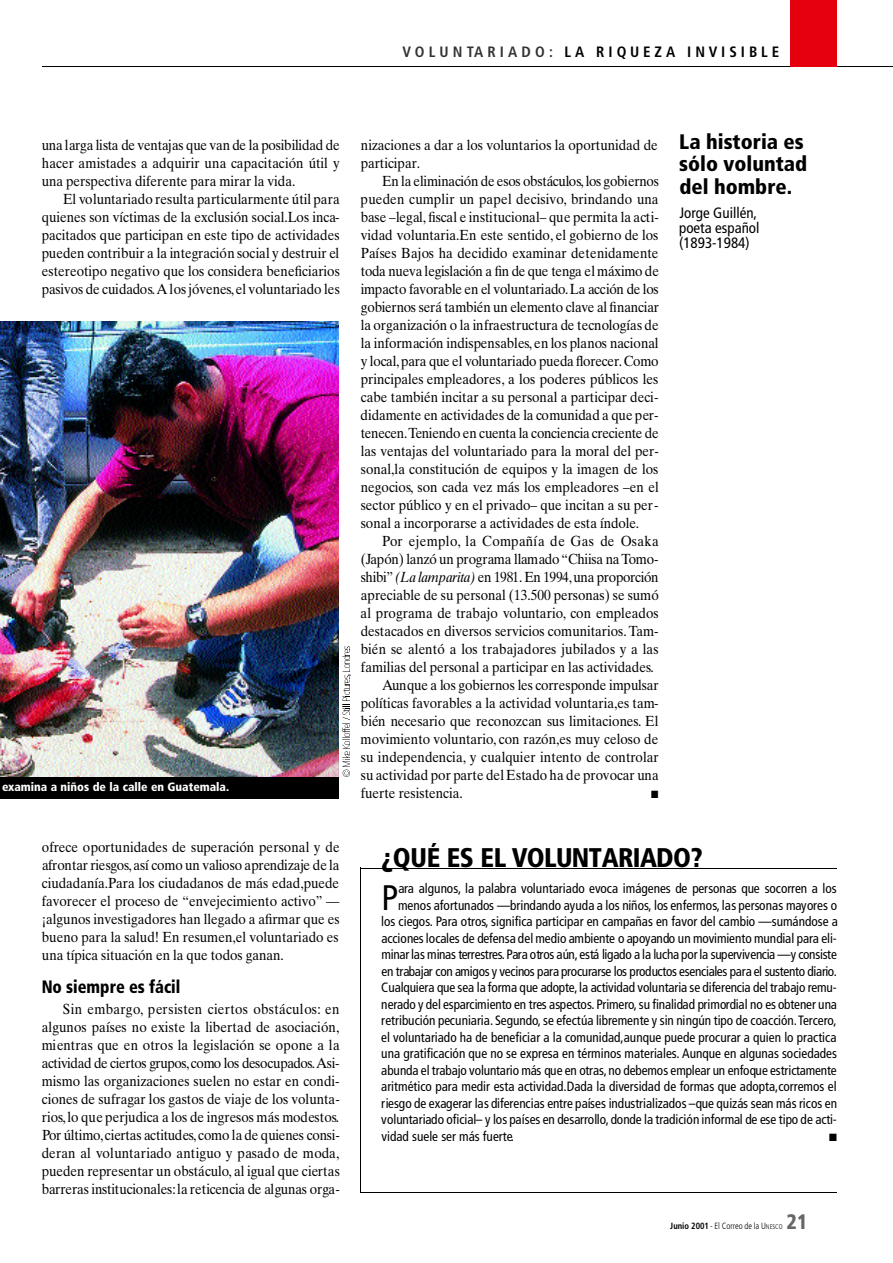
<style>
.page{position:relative;width:893px;height:1263px;background:#fff}
.page>*{position:absolute;margin:0;border:0;box-sizing:border-box;transform-origin:0 0}
.t1{font:condensed 35.4px "Frutiger";color:#000}
.t2{font:900 condensed 27px "Frutiger";letter-spacing:-.01em;color:#000}
.t3{font:900 condensed 21px/22.5px "Frutiger";color:#000}
.t4{font:900 condensed 21px "Frutiger";color:#666;scale:.95 1}
.t5{font:900 condensed 18px "Frutiger";color:#000;scale:.91 1}
.t6{font:condensed 15px/15px "Frutiger";color:#000}
.t7{font:700 condensed 15px "Frutiger";letter-spacing:.25em;color:#000}
.t8{font:14.7px/18px "Times Ten";color:#000;text-align:justify;scale:.91 1}
.t9{font:14.7px "Times Ten";letter-spacing:-.03em;color:#000;scale:.91 1}
.t10{font:14.7px "Times Ten";letter-spacing:.025em;color:#000;scale:.91 1}
.t11{font:condensed 13.5px "Frutiger";color:#000}
.t12{font:condensed 13.5px "Frutiger";letter-spacing:-.02em;color:#000}
.t13{font:900 condensed 12px "Frutiger";color:#fff}
.t14{font:10.5px "Zapf Dingbats";color:#000;scale:.91 1}
.t15{font:10.5px "Zapf Dingbats";color:#000}
.t16{font:300 condensed 9px "Frutiger";color:#000;scale:.95 1}
.s1{color:#333}
.s2{font-style:italic}
.s3{font-weight:700}
.s4{font-size:6.75px}
</style>
<div class="page">
<hr style="left:360px;top:868px;width:476px;height:1px;background:#000">
<hr style="left:360px;top:868px;width:1px;height:325px;background:#000">
<hr style="left:360px;top:1192px;width:476px;height:1px;background:#000">
<img style="left:0;top:321px;width:339px;height:456px">
<div style="left:0;top:777px;width:339px;height:22px;background:#000"></div>
<hr style="left:42px;top:66px;width:850px;height:1px;background:#000">
<div style="left:789px;top:0;width:47px;height:67px;background:#e6000e"></div>
<svg style="left:342px;top:646px;width:9px;height:130px"></svg>
<p class="t7" style="left:402px;top:46px;width:378px"><span class="s1">VO L U N TA R I A D O :</span> LA RIQUEZA INVISIBLE</p>
<p class="t8" style="left:42px;top:137px;width:329px">una larga lista de ventajas que van de la posibilidad de hacer amistades a adquirir una capacitación útil y una perspectiva diferente para mirar la vida.</p>
<p class="t8" style="left:42px;top:191px;width:329px;text-indent:21px">El voluntariado resulta particularmente útil para quienes son víctimas de la exclusión social.Los inca&shy;pacitados que participan en este tipo de actividades pueden contribuir a la integración social y destruir el estereotipo negativo que los considera beneficiarios pasivos de cuidados.A los jóvenes,el voluntariado les</p>
<p class="t13" style="left:2px;top:782px;width:229px">examina a niños de la calle en Guatemala.</p>
<p class="t8" style="left:42px;top:839px;width:329px">ofrece oportunidades de superación personal y de afrontar riesgos, así como un valioso aprendizaje de la ciudadanía.Para los ciudadanos de más edad,puede favorecer el proceso de “envejecimiento activo” — ¡algunos investigadores han llegado a afirmar que es bueno para la salud! En resumen,el voluntariado es una típica situación en la que todos ganan.</p>
<p class="t5" style="left:42px;top:979px;width:154px">No siempre es fácil</p>
<p class="t8" style="left:42px;top:1001px;width:329px;text-indent:21px">Sin embargo, persisten ciertos obstáculos: e n algunos países no existe la libertad de asociación, mientras que en otros la legislación se opone a la actividad de ciertos grupos,como los desocupados.A s i&shy;mismo las organizaciones suelen no estar en condi&shy;ciones de sufragar los gastos de viaje de los volunta&shy;r i o s, lo que perjudica a los de ingresos más modestos.<br>Por último,ciertas actitudes, como la de quienes consi&shy;deran al voluntariado antiguo y pasado de moda, pueden representar un obstáculo, al igual que ciertas barreras institucionales:la reticencia de algunas orga-</p>
<p class="t8" style="left:360px;top:137px;width:328px">nizaciones a dar a los voluntarios la oportunidad de participar.</p>
<p class="t8" style="left:360px;top:173px;width:329px;text-indent:22px">En la eliminación de esos obstáculos, los gobiernos pueden cumplir un papel decisivo, brindando una base –legal, fiscal e institucional– que permita la acti&shy;vidad voluntaria.En este sentido, el gobierno de los Países Bajos ha decidido examinar detenidamente toda nueva legislación a fin de que tenga el máximo de impacto favorable en el voluntariado.La acción de los gobiernos será también un elemento clave al fin a n c i a r la organización o la infraestructura de tecnologías de la información indispensables, en los planos nacional y local, para que el voluntariado pueda flo r e c e r.C o m o principales empleadores, a los poderes públicos les cabe también incitar a su personal a participar deci&shy;didamente en actividades de la comunidad a que per&shy;t e n e c e n .Teniendo en cuenta la conciencia creciente de las ventajas del voluntariado para la moral del per&shy;sonal,la constitución de equipos y la imagen de los negocios, son cada vez más los empleadores –en el sector público y en el privado– que incitan a su per&shy;sonal a incorporarse a actividades de esta índole.</p>
<p class="t10" style="left:382px;top:535px;width:305px">Por ejemplo, la Compañía de Gas de Osaka</p>
<p class="t8" style="left:360px;top:551px;width:329px">( Japón) lanzó un programa llamado “Chiisa na To m o-</p>
<p class="t9" style="left:361px;top:571px;width:329px">s h i b i ” <span class="s2">(La lamparita)</span> en 1981. En 1994,una proporción</p>
<p class="t8" style="left:361px;top:587px;width:329px">apreciable de su personal (13.500 personas) se sumó</p>
<p class="t8" style="left:360px;top:605px;width:329px">al programa de trabajo voluntario, con empleados</p>
<p class="t8" style="left:361px;top:623px;width:329px">destacados en diversos servicios comunitarios. Tam-</p>
<p class="t8" style="left:361px;top:641px;width:329px">bién se alentó a los trabajadores jubilados y a las</p>
<p class="t8" style="left:361px;top:659px;width:323px">familias del personal a participar en las actividades.</p>
<p class="t8" style="left:382px;top:677px;width:305px">Aunque a los gobiernos les corresponde impulsar</p>
<p class="t8" style="left:360px;top:695px;width:329px">políticas favorables a la actividad voluntaria,es tam-</p>
<p class="t8" style="left:360px;top:713px;width:328px">bién necesario que reconozcan sus limitaciones. E l</p>
<p class="t8" style="left:360px;top:731px;width:329px">movimiento voluntario, con razón,es muy celoso de</p>
<p class="t8" style="left:361px;top:749px;width:329px">su independencia, y cualquier intento de controlar</p>
<p class="t8" style="left:361px;top:767px;width:329px">su actividad por parte del Estado ha de provocar una</p>
<p class="t8" style="left:360px;top:785px;width:114px">fuerte resistencia.</p>
<p class="t14" style="left:651px;top:789px;width:9px">■</p>
<h3 class="t3" style="left:679px;top:132px;width:129px">La historia es sólo voluntad del hombre.</h3>
<p class="t6" style="left:679px;top:206px;width:82px">Jorge Guillén, poeta español (1893-1984)</p>
<h2 class="t2" style="left:381px;top:846px;width:322px">¿QUÉ ES EL VO L U N TA R I A D O ?</h2>
<h1 class="t1" style="left:381px;top:883px;width:18px">P</h1>
<p class="t11" style="left:398px;top:883px;width:440px">ara algunos, la palabra voluntariado evoca imágenes de personas que socorren a los</p>
<p class="t11" style="left:398px;top:900px;width:440px">menos afortunados —brindando ayuda a los niños, los enfermos, las personas mayores o</p>
<p class="t11" style="left:381px;top:916px;width:458px">los ciegos. Para otros, significa participar en campañas en favor del cambio —sumándose a</p>
<p class="t11" style="left:381px;top:933px;width:457px">acciones locales de defensa del medio ambiente o apoyando un movimiento mundial para eli-</p>
<p class="t12" style="left:381px;top:949px;width:457px">minar las minas terrestres.Para otros aún,está ligado a la lucha por la supervivencia —y consiste</p>
<p class="t12" style="left:381px;top:966px;width:457px">en trabajar con amigos y vecinos para procurarse los productos esenciales para el sustento diario.</p>
<p class="t12" style="left:381px;top:982px;width:457px">Cualquiera que sea la forma que adopte,la actividad voluntaria se diferencia del trabajo remu-</p>
<p class="t12" style="left:381px;top:999px;width:457px">nerado y del esparcimiento en tres aspectos. P r i m e r o, su finalidad primordial no es obtener una</p>
<p class="t11" style="left:381px;top:1015px;width:457px">retribución pecuniaria. S e g u n d o, se efectúa libremente y sin ningún tipo de coacción.Te r c e r o,</p>
<p class="t11" style="left:381px;top:1032px;width:457px">el voluntariado ha de beneficiar a la comunidad,aunque puede procurar a quien lo practica</p>
<p class="t11" style="left:381px;top:1048px;width:457px">una gratificación que no se expresa en términos materiales. Aunque en algunas sociedades</p>
<p class="t12" style="left:381px;top:1065px;width:457px">abunda el trabajo voluntario más que en otras,no debemos emplear un enfoque estrictamente</p>
<p class="t11" style="left:381px;top:1081px;width:457px">aritmético para medir esta actividad.Dada la diversidad de formas que adopta,corremos el</p>
<p class="t11" style="left:381px;top:1098px;width:457px">riesgo de exagerar las diferencias entre países industrializados –que quizás sean más ricos en</p>
<p class="t11" style="left:381px;top:1114px;width:457px">voluntariado oficial– y los países en desarrollo, donde la tradición informal de ese tipo de acti-</p>
<p class="t11" style="left:381px;top:1131px;width:134px">vidad suele ser más fuerte.</p>
<p class="t15" style="left:829px;top:1132px;width:9px">■</p>
<p class="t16" style="left:670px;top:1222px;width:120px"><span class="s3">Junio 2001</span> - El Correo de la U<span class="s4">NESCO</span></p>
<h3 class="t4" style="left:786px;top:1214px;width:23px">21</h3>
</div>
